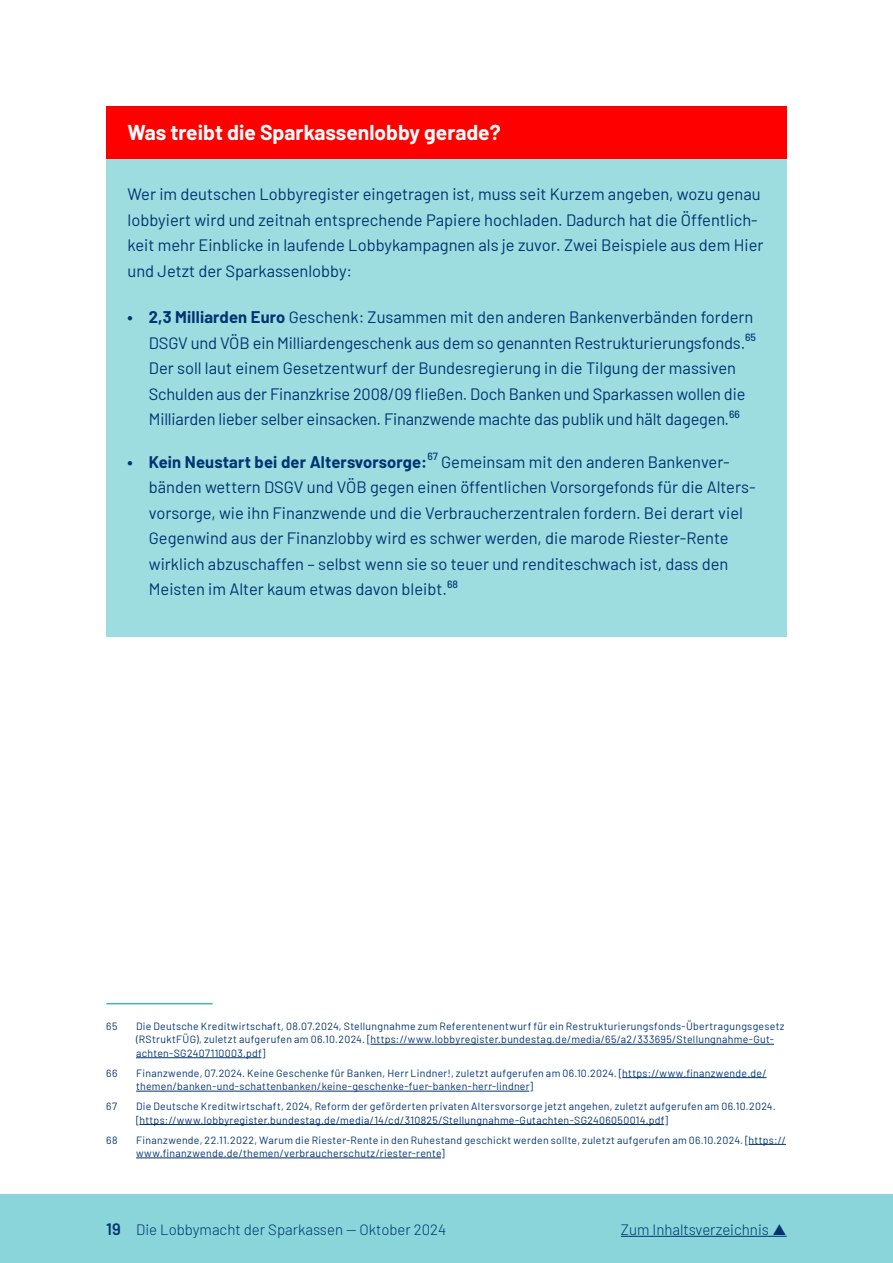
<style>
.page{position:relative;width:893px;height:1263px;background:#fff}
.page>*{position:absolute;margin:0;border:0;box-sizing:border-box;transform-origin:0 0}
.Titel_Infobox_Weiß{font:700 21px "Barlow";color:#fff}
.Fließtext_Infobox{font:16.5px/25.5px "Barlow";color:#003372}
.t1{font:700 16.5px "Barlow";letter-spacing:.01em;color:#003372}
.t2{font:300 15px "Barlow";color:#003372}
.Fußnote{font:10.5px/13.5px "Barlow";letter-spacing:.03em;color:#003372}
.t3{font:500 10.5px "Barlow";color:#003372}
.s1{font-weight:700}
.s2{font-weight:600;font-size:16.5px}
</style>
<div class="page">
<div style="left:106px;top:106px;width:681px;height:531px;background:#9ddcdf"></div>
<div style="left:106px;top:106px;width:681px;height:53px;background:#f00"></div>
<div style="left:0;top:1195px;width:893px;height:68px;background:#89d5d9"></div>
<hr style="left:621px;top:1236px;width:151px;height:1px;background:#003372">
<hr style="left:106px;top:1003px;width:107px;height:1px;background:#3bb9c0">
<hr style="left:370px;top:1044px;width:404px;height:1px;background:#003372">
<hr style="left:136px;top:1057px;width:125px;height:1px;background:#003372">
<hr style="left:622px;top:1077px;width:145px;height:1px;background:#003372">
<hr style="left:136px;top:1091px;width:393px;height:1px;background:#003372">
<hr style="left:139px;top:1124px;width:525px;height:1px;background:#003372">
<hr style="left:749px;top:1144px;width:37px;height:1px;background:#003372">
<hr style="left:136px;top:1157px;width:305px;height:1px;background:#003372">
<svg style="left:772px;top:1235px;width:15px;height:2px"></svg>
<p class="Titel_Infobox_Weiß" style="left:128px;top:117px;width:375px">Was treibt die Sparkassenlobby gerade?</p>
<p class="Fließtext_Infobox" style="left:128px;top:180px;width:637px">Wer im deutschen Lobbyregister eingetragen ist, muss seit Kurzem angeben, wozu genau lobbyiert wird und zeitnah entsprechende Papiere hochladen. Dadurch hat die Öffentlich&shy;keit mehr Einblicke in laufende Lobbykampagnen als je zuvor. Zwei Beispiele aus dem Hier und Jetzt der Sparkassenlobby:</p>
<p class="Fließtext_Infobox" style="left:149px;top:303px;width:606px;text-indent:-21px"><span class="s1">• 2,3 Milliarden Euro</span> Geschenk: Zusammen mit den anderen Bankenverbänden fordern<br>DSGV und VÖB ein Milliardengeschenk aus dem so genannten Restrukturierungsfonds.</p>
<p class="t3" style="left:745px;top:330px;width:12px">65</p>
<p class="Fließtext_Infobox" style="left:149px;top:354px;width:598px">Der soll laut einem Gesetzentwurf der Bundesregierung in die Tilgung der massiven<br>Schulden aus der Finanzkrise 2008/09 fließen. Doch Banken und Sparkassen wollen die<br>Milliarden lieber selber einsacken. Finanzwende machte das publik und hält dagegen.</p>
<p class="t3" style="left:729px;top:406px;width:12px">66</p>
<p class="t1" style="left:128px;top:450px;width:301px">• Kein Neustart bei der Altersvorsorge:</p>
<p class="t3" style="left:427px;top:449px;width:12px">67</p>
<p class="Fließtext_Infobox" style="left:149px;top:448px;width:608px;text-indent:292px">Gemeinsam mit den anderen Bankenver&shy;bänden wettern DSGV und VÖB gegen einen öffentlichen Vorsorgefonds für die Alters&shy;vorsorge, wie ihn Finanzwende und die Verbraucherzentralen fordern. Bei derart viel Gegenwind aus der Finanzlobby wird es schwer werden, die marode Riester-Rente wirklich abzuschaffen – selbst wenn sie so teuer und renditeschwach ist, dass den Meisten im Alter kaum etwas davon bleibt.</p>
<p class="t3" style="left:447px;top:576px;width:13px">68</p>
<p class="Fußnote" style="left:106px;top:1018px;width:13px">65</p>
<p class="Fußnote" style="left:136px;top:1018px;width:650px">Die Deutsche Kreditwirtschaft, 08.07.2024, Stellungnahme zum Referentenentwurf für ein Restrukturierungsfonds-Übertragungsgesetz (RStruktFÜG), zuletzt aufgerufen am 06.10.2024. [https://www.lobbyregister.bundestag.de/media/65/a2/333695/Stellungnahme-Gut&shy;achten-SG2407110003.pdf]</p>
<p class="Fußnote" style="left:106px;top:1065px;width:13px">66</p>
<p class="Fußnote" style="left:136px;top:1065px;width:632px">Finanzwende, 07.2024. Keine Geschenke für Banken, Herr Lindner!, zuletzt aufgerufen am 06.10.2024. [https://www.finanzwende.de/ themen/banken-und-schattenbanken/keine-geschenke-fuer-banken-herr-lindner]</p>
<p class="Fußnote" style="left:106px;top:1099px;width:12px">67</p>
<p class="Fußnote" style="left:136px;top:1099px;width:641px">Die Deutsche Kreditwirtschaft, 2024, Reform der geförderten privaten Altersvorsorge jetzt angehen, zuletzt aufgerufen am 06.10.2024. [https://www.lobbyregister.bundestag.de/media/14/cd/310825/Stellungnahme-Gutachten-SG2406050014.pdf]</p>
<p class="Fußnote" style="left:106px;top:1132px;width:13px">68</p>
<p class="Fußnote" style="left:136px;top:1132px;width:651px">Finanzwende, 22.11.2022, Warum die Riester-Rente in den Ruhestand geschickt werden sollte, zuletzt aufgerufen am 06.10.2024. [https:// www.finanzwende.de/themen/verbraucherschutz/riester-rente]</p>
<p class="t2" style="left:106px;top:1219px;width:341px"><span class="s2">19</span> Die Lobbymacht der Sparkassen — Oktober 2024</p>
<p class="t2" style="left:621px;top:1219px;width:150px">Zum Inhaltsverzeichnis</p>
</div>
